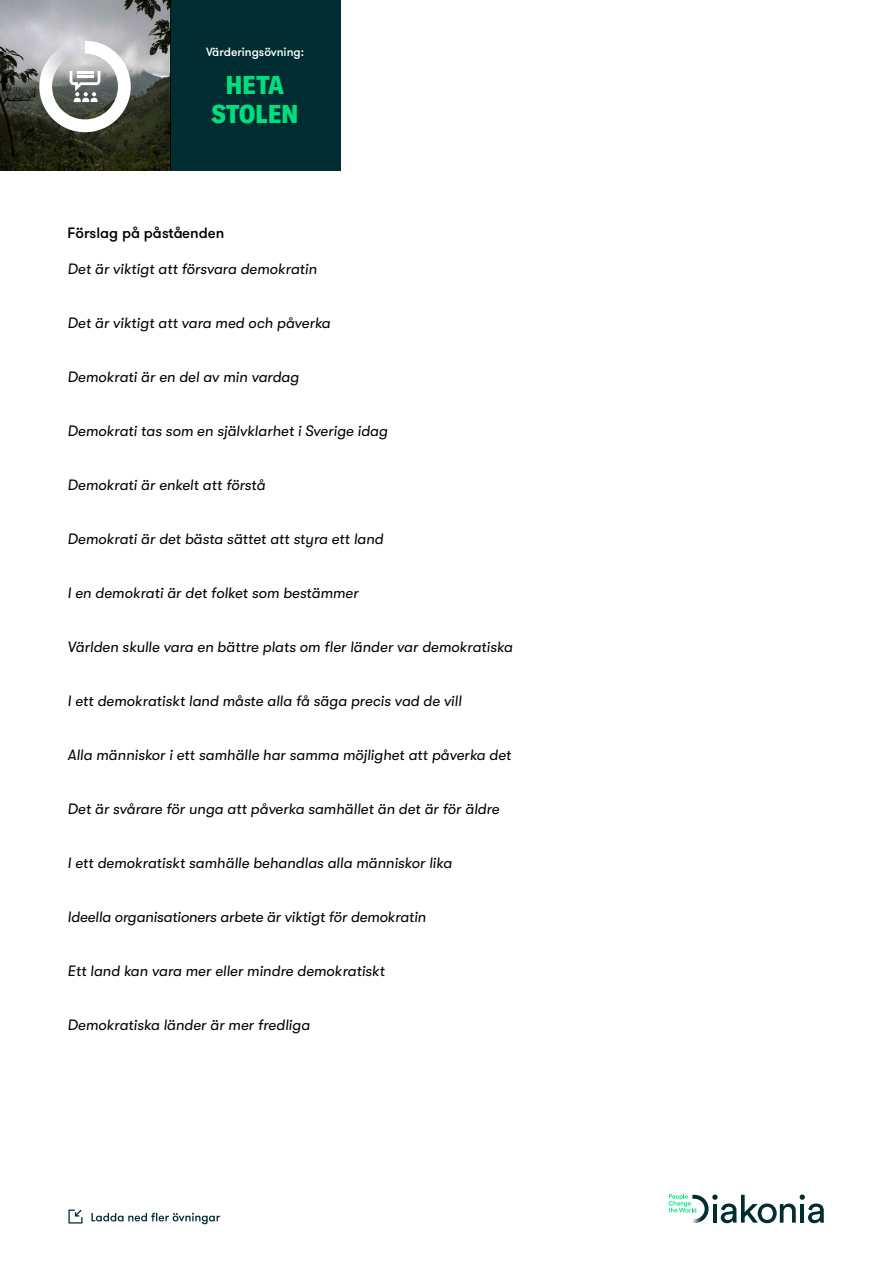
<style>
.page{position:relative;width:893px;height:1263px;background:#fff}
.page>*{position:absolute;margin:0;border:0;box-sizing:border-box;transform-origin:0 0}
.t1{font:900 condensed 25.5px/28.5px "GT America";letter-spacing:.01em;color:#00de7e;text-align:center}
.Brödtext{font:italic 15px "GT Walsheim";color:#000}
.Brödtext-2{font:500 15px "GT Walsheim";color:#000}
.t2{font:500 12px "GT Walsheim";color:#fff}
</style>
<div class="page">
<div style="left:170px;top:0;width:170px;height:170px;background:#002d31"></div>
<img style="left:0;top:0;width:170px;height:170px">
<svg style="left:668px;top:1194px;width:156px;height:29px"></svg>
<svg style="left:91px;top:1213px;width:129px;height:11px"></svg>
<svg style="left:68px;top:1209px;width:14px;height:14px"></svg>
<svg style="left:39px;top:41px;width:92px;height:91px"></svg>
<hr style="left:77px;top:71px;width:16px;height:3px;background:#fff">
<hr style="left:77px;top:75px;width:16px;height:3px;background:#fff">
<p class="t2" style="left:206px;top:44px;width:99px">Värderingsövning:</p>
<h1 class="t1" style="left:212px;top:71px;width:88px">HETA<br>STOLEN</h1>
<p class="Brödtext-2" style="left:68px;top:223px;width:158px">Förslag på påståenden</p>
<p class="Brödtext" style="left:68px;top:260px;width:251px">Det är viktigt att försvara demokratin</p>
<p class="Brödtext" style="left:68px;top:314px;width:264px">Det är viktigt att vara med och påverka</p>
<p class="Brödtext" style="left:68px;top:368px;width:233px">Demokrati är en del av min vardag</p>
<p class="Brödtext" style="left:68px;top:422px;width:322px">Demokrati tas som en självklarhet i Sverige idag</p>
<p class="Brödtext" style="left:68px;top:476px;width:199px">Demokrati är enkelt att förstå</p>
<p class="Brödtext" style="left:68px;top:530px;width:317px">Demokrati är det bästa sättet att styra ett land</p>
<p class="Brödtext" style="left:68px;top:584px;width:292px">I en demokrati är det folket som bestämmer</p>
<p class="Brödtext" style="left:68px;top:638px;width:446px">Världen skulle vara en bättre plats om fler länder var demokratiska</p>
<p class="Brödtext" style="left:68px;top:692px;width:396px">I ett demokratiskt land måste alla få säga precis vad de vill</p>
<p class="Brödtext" style="left:68px;top:746px;width:445px">Alla människor i ett samhälle har samma möjlighet att påverka det</p>
<p class="Brödtext" style="left:68px;top:800px;width:433px">Det är svårare för unga att påverka samhället än det är för äldre</p>
<p class="Brödtext" style="left:68px;top:854px;width:386px">I ett demokratiskt samhälle behandlas alla människor lika</p>
<p class="Brödtext" style="left:68px;top:908px;width:360px">Ideella organisationers arbete är viktigt för demokratin</p>
<p class="Brödtext" style="left:68px;top:962px;width:319px">Ett land kan vara mer eller mindre demokratiskt</p>
<p class="Brödtext" style="left:68px;top:1016px;width:244px">Demokratiska länder är mer fredliga</p>
</div>
